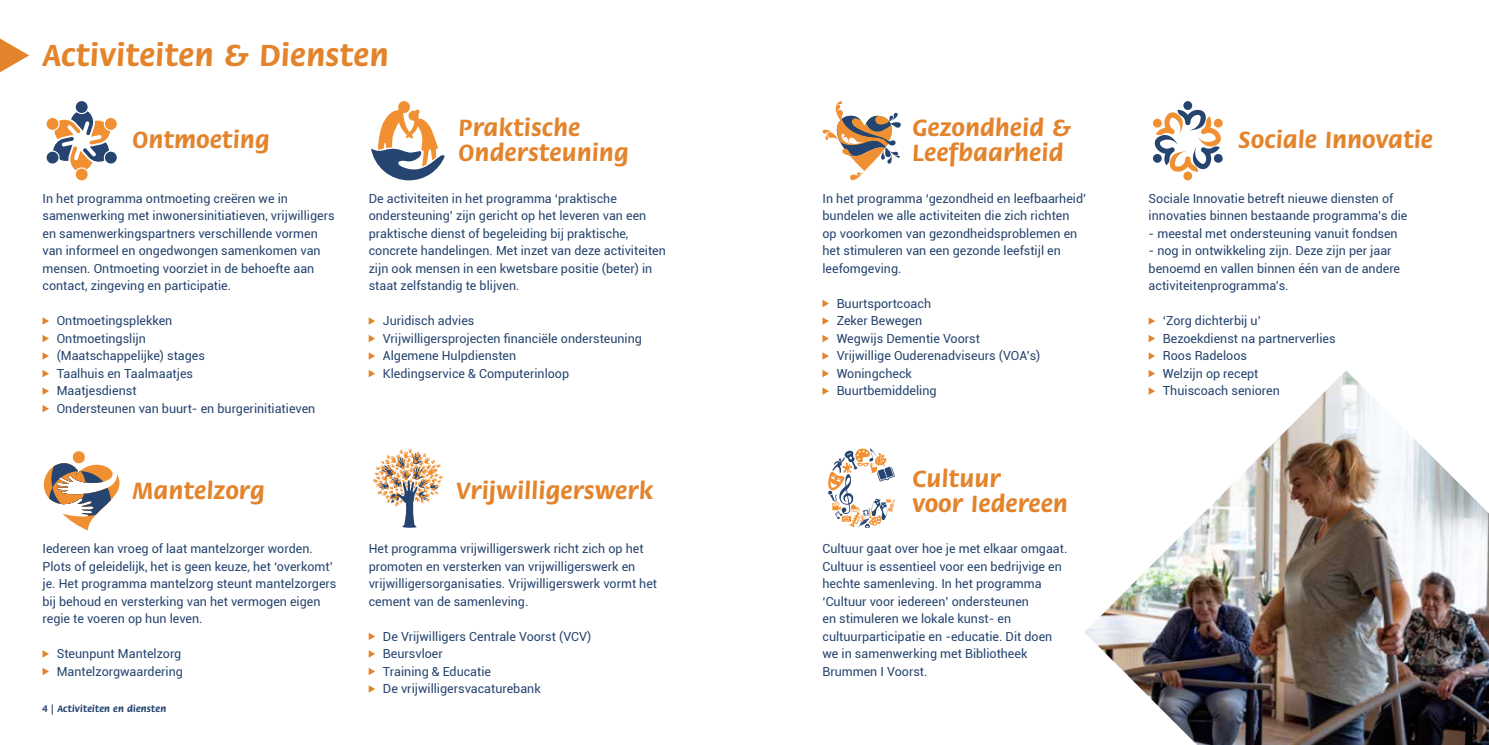
<style>
.page{position:relative;width:1489px;height:745px;background:#fff}
.page>*{position:absolute;margin:0;border:0;box-sizing:border-box;transform-origin:0 0}
.t1{font:700 32.5px "Flora Std";letter-spacing:.025em;color:#e3842c}
.t2{font:700 25px/25px "Flora Std";letter-spacing:.025em;color:#e3842c}
.t3{font:12.5px/17.5px "Roboto";color:#25446f}
.t4{font:700 10px "Flora Std";letter-spacing:.025em;color:#25446f}
</style>
<div class="page">
<svg style="left:0;top:38px;width:29px;height:34px"></svg>
<svg style="left:43px;top:317px;width:6px;height:7px"></svg>
<svg style="left:43px;top:335px;width:6px;height:7px"></svg>
<svg style="left:43px;top:352px;width:6px;height:7px"></svg>
<svg style="left:43px;top:370px;width:6px;height:7px"></svg>
<svg style="left:43px;top:387px;width:6px;height:7px"></svg>
<svg style="left:43px;top:405px;width:6px;height:7px"></svg>
<svg style="left:822px;top:300px;width:7px;height:7px"></svg>
<svg style="left:822px;top:317px;width:7px;height:7px"></svg>
<svg style="left:822px;top:335px;width:7px;height:7px"></svg>
<svg style="left:822px;top:352px;width:7px;height:7px"></svg>
<svg style="left:822px;top:370px;width:7px;height:7px"></svg>
<svg style="left:822px;top:387px;width:7px;height:7px"></svg>
<svg style="left:1148px;top:317px;width:6px;height:7px"></svg>
<svg style="left:1148px;top:335px;width:6px;height:7px"></svg>
<svg style="left:1148px;top:352px;width:6px;height:7px"></svg>
<svg style="left:43px;top:650px;width:6px;height:7px"></svg>
<svg style="left:43px;top:668px;width:6px;height:6px"></svg>
<svg style="left:369px;top:317px;width:6px;height:7px"></svg>
<svg style="left:369px;top:335px;width:6px;height:7px"></svg>
<svg style="left:369px;top:352px;width:6px;height:7px"></svg>
<svg style="left:369px;top:370px;width:6px;height:7px"></svg>
<img style="left:1085px;top:370px;width:403px;height:374px">
<svg style="left:822px;top:101px;width:79px;height:79px"></svg>
<svg style="left:44px;top:451px;width:76px;height:79px"></svg>
<svg style="left:371px;top:101px;width:73px;height:79px"></svg>
<svg style="left:369px;top:633px;width:6px;height:6px"></svg>
<svg style="left:369px;top:650px;width:6px;height:7px"></svg>
<svg style="left:369px;top:668px;width:6px;height:6px"></svg>
<svg style="left:369px;top:685px;width:6px;height:7px"></svg>
<svg style="left:372px;top:448px;width:71px;height:79px"></svg>
<div style="left:47px;top:152px;width:11px;height:11px;background:#25446f;border-radius:50%"></div>
<div style="left:76px;top:168px;width:12px;height:12px;background:#f09032;border-radius:50%"></div>
<div style="left:105px;top:152px;width:12px;height:11px;background:#25446f;border-radius:50%"></div>
<div style="left:105px;top:118px;width:12px;height:12px;background:#f09032;border-radius:50%"></div>
<div style="left:47px;top:118px;width:11px;height:12px;background:#f09032;border-radius:50%"></div>
<svg style="left:53px;top:111px;width:57px;height:59px"></svg>
<div style="left:76px;top:101px;width:12px;height:12px;background:#25446f;border-radius:50%"></div>
<svg style="left:828px;top:448px;width:67px;height:79px"></svg>
<svg style="left:1153px;top:101px;width:70px;height:79px"></svg>
<h1 class="t1" style="left:43px;top:38px;width:347px">Activiteiten &amp; Diensten</h1>
<h2 class="t2" style="left:132px;top:128px;width:139px">Ontmoeting</h2>
<h2 class="t2" style="left:458px;top:115px;width:171px">Praktische<br>Ondersteuning</h2>
<h2 class="t2" style="left:912px;top:115px;width:160px">Gezondheid &amp;<br>Leefbaarheid</h2>
<p class="t3" style="left:43px;top:189px;width:293px">In het programma ontmoeting creëren we in samenwerking met inwonersinitiatieven, vrijwilligers en samenwerkingspartners verschillende vormen van informeel en ongedwongen samenkomen van mensen. Ontmoeting voorziet in de behoefte aan contact, zingeving en participatie.</p>
<p class="t3" style="left:57px;top:311px;width:260px">Ontmoetingsplekken<br>Ontmoetingslijn<br>(Maatschappelijke) stages<br>Taalhuis en Taalmaatjes<br>Maatjesdienst<br>Ondersteunen van buurt- en burgerinitiatieven</p>
<p class="t3" style="left:369px;top:189px;width:299px">De activiteiten in het programma ‘praktische ondersteuning’ zijn gericht op het leveren van een praktische dienst of begeleiding bij praktische, concrete handelingen. Met inzet van deze activiteiten zijn ook mensen in een kwetsbare positie (beter) in staat zelfstandig te blijven.</p>
<p class="t3" style="left:383px;top:311px;width:260px">Juridisch advies<br>Vrijwilligersprojecten financiële ondersteuning<br>Algemene Hulpdiensten<br>Kledingservice &amp; Computerinloop</p>
<p class="t3" style="left:822px;top:189px;width:265px">In het programma ‘gezondheid en leefbaarheid’ bundelen we alle activiteiten die zich richten op voorkomen van gezondheidsproblemen en het stimuleren van een gezonde leefstijl en leefomgeving.</p>
<p class="t3" style="left:836px;top:294px;width:205px">Buurtsportcoach<br>Zeker Bewegen<br>Wegwijs Dementie Voorst<br>Vrijwillige Ouderenadviseurs (VOA’s)<br>Woningcheck<br>Buurtbemiddeling</p>
<h2 class="t2" style="left:132px;top:478px;width:134px">Mantelzorg</h2>
<h2 class="t2" style="left:456px;top:478px;width:199px">Vrijwilligerswerk</h2>
<h2 class="t2" style="left:912px;top:466px;width:157px">Cultuur<br>voor Iedereen</h2>
<p class="t3" style="left:43px;top:539px;width:295px">Iedereen kan vroeg of laat mantelzorger worden.<br>Plots of geleidelijk, het is geen keuze, het ‘overkomt’ je. Het programma mantelzorg steunt mantelzorgers bij behoud en versterking van het vermogen eigen regie te voeren op hun leven.</p>
<p class="t3" style="left:57px;top:644px;width:128px">Steunpunt Mantelzorg<br>Mantelzorgwaardering</p>
<p class="t3" style="left:369px;top:539px;width:290px">Het programma vrijwilligerswerk richt zich op het promoten en versterken van vrijwilligerswerk en vrijwilligersorganisaties. Vrijwilligerswerk vormt het cement van de samenleving.</p>
<p class="t3" style="left:383px;top:626px;width:210px">De Vrijwilligers Centrale Voorst (VCV)<br>Beursvloer<br>Training &amp; Educatie<br>De vrijwilligersvacaturebank</p>
<p class="t3" style="left:822px;top:539px;width:246px">Cultuur gaat over hoe je met elkaar omgaat.<br>Cultuur is essentieel voor een bedrijvige en hechte samenleving. In het programma ‘Cultuur voor iedereen’ ondersteunen<br>en stimuleren we lokale kunst- en cultuurparticipatie en -educatie. Dit doen we in samenwerking met Bibliotheek Brummen I Voorst.</p>
<p class="t4" style="left:43px;top:702px;width:125px">4 | Activiteiten en diensten</p>
<h2 class="t2" style="left:1238px;top:128px;width:196px">Sociale Innovatie</h2>
<p class="t3" style="left:1148px;top:189px;width:260px">Sociale Innovatie betreft nieuwe diensten of innovaties binnen bestaande programma’s die</p>
<p class="t3" style="left:1148px;top:224px;width:250px">- meestal met ondersteuning vanuit fondsen</p>
<p class="t3" style="left:1148px;top:241px;width:253px">- nog in ontwikkeling zijn. Deze zijn per jaar benoemd en vallen binnen één van de andere activiteitenprogramma’s.</p>
<p class="t3" style="left:1162px;top:311px;width:174px">‘Zorg dichterbij u’<br>Bezoekdienst na partnerverlies<br>Roos Radeloos<br>Welzijn op recept<br>Thuiscoach senioren</p>
</div>
